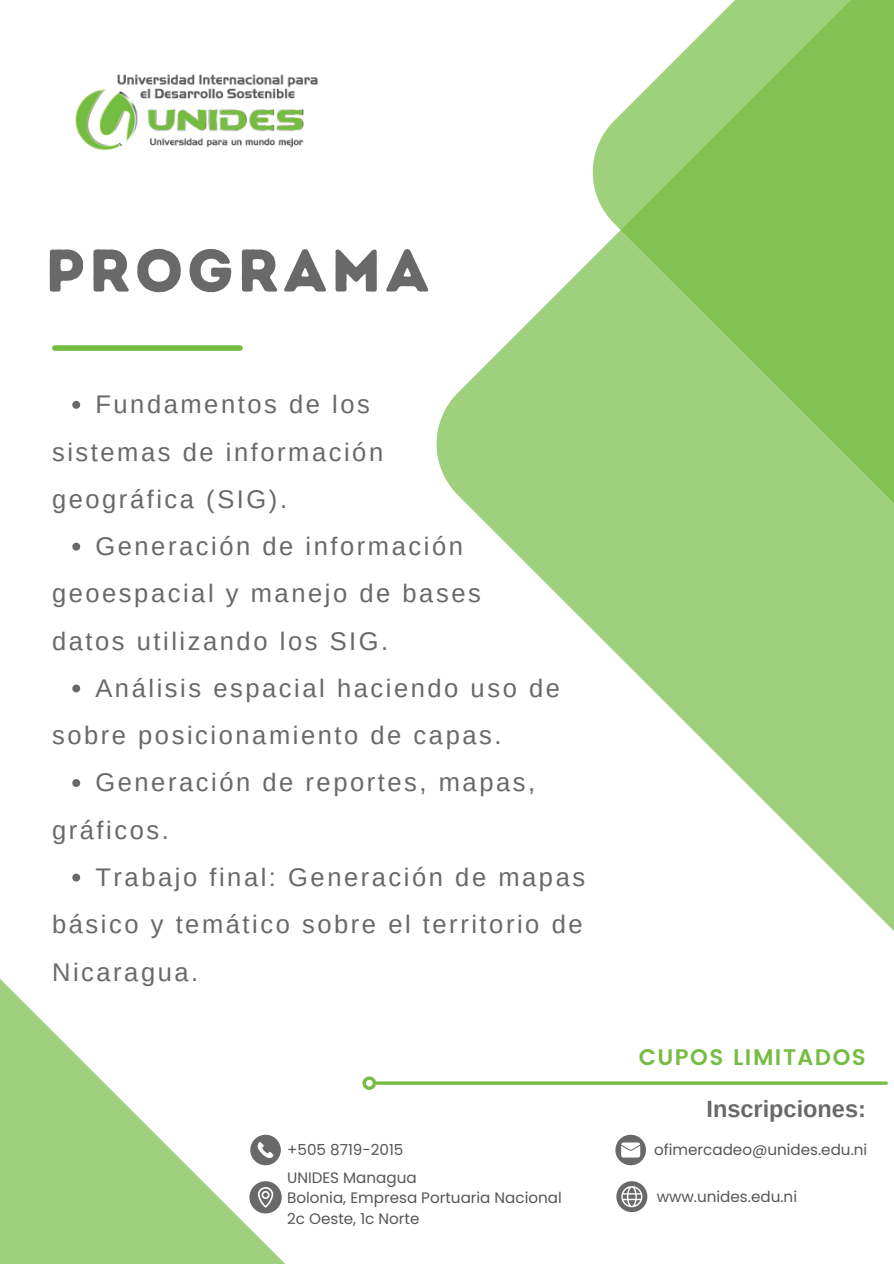
<style>
.page{position:relative;width:894px;height:1264px;background:#fff}
.page>*{position:absolute;margin:0;border:0;box-sizing:border-box;transform-origin:0 0}
.t1{font:60px "Intro Rust Base";letter-spacing:.07em;color:#696969}
.t2{font:25.5px/47.2px "Arimo";letter-spacing:.1em;color:#696969}
.t3{font:700 23.55px "Arimo";color:#696969}
.t4{font:600 22.5px "Poppins";letter-spacing:.065em;color:#76bc43}
.t5{font:15.15px "Poppins";color:#565656}
</style>
<div class="page">
<svg style="left:436px;top:259px;width:457px;height:671px"></svg>
<svg style="left:592px;top:0;width:301px;height:678px;background:#9acd74"></svg>
<svg style="left:0;top:877px;width:284px;height:386px"></svg>
<div style="left:55px;top:345px;width:185px;height:6px;background:#76bc43"></div>
<svg style="left:72px;top:401px;width:8px;height:8px"></svg>
<svg style="left:72px;top:542px;width:8px;height:8px"></svg>
<svg style="left:72px;top:684px;width:8px;height:8px"></svg>
<svg style="left:72px;top:779px;width:8px;height:8px"></svg>
<svg style="left:72px;top:873px;width:8px;height:8px"></svg>
<hr style="left:376px;top:1081px;width:510px;height:3px;background:#76bc43">
<div style="left:362px;top:1076px;width:14px;height:13px;border:3px solid #76bc43;border-radius:50%"></div>
<svg style="left:250px;top:1134px;width:30px;height:31px"></svg>
<svg style="left:615px;top:1134px;width:30px;height:31px"></svg>
<svg style="left:249px;top:1181px;width:32px;height:32px"></svg>
<svg style="left:616px;top:1181px;width:31px;height:31px"></svg>
<img style="left:75px;top:74px;width:243px;height:77px">
<h3 class="t1" style="left:45px;top:234px;width:385px">PROGRAMA</h3>
<p class="t2" style="left:95px;top:381px;width:276px">Fundamentos de los</p>
<p class="t2" style="left:52px;top:428px;width:332px">sistemas de información geográfica (SIG).</p>
<p class="t2" style="left:95px;top:522px;width:369px">Generación de información</p>
<h1 class="t2" style="left:52px;top:570px;width:430px">geoespacial y manejo de bases datos utilizando los SIG.</h1>
<p class="t2" style="left:95px;top:664px;width:466px">Análisis espacial haciendo uso de</p>
<h3 class="t2" style="left:52px;top:711px;width:451px">sobre posicionamiento de capas.</h3>
<p class="t2" style="left:95px;top:759px;width:441px">Generación de reportes, mapas,</p>
<h3 class="t2" style="left:52px;top:806px;width:118px">gráficos.</h3>
<p class="t2" style="left:95px;top:853px;width:491px">Trabajo final: Generación de mapas</p>
<h3 class="t2" style="left:52px;top:900px;width:532px">básico y temático sobre el territorio de<br>Nicaragua.</h3>
<p class="t4" style="left:638px;top:1043px;width:228px">CUPOS LIMITADOS</p>
<p class="t3" style="left:706px;top:1095px;width:161px">Inscripciones:</p>
<h3 class="t5" style="left:287px;top:1138px;width:118px">+505 8719-2015</h3>
<p class="t5" style="left:654px;top:1138px;width:215px">ofimercadeo@unides.edu.ni</p>
<p class="t5" style="left:287px;top:1166px;width:131px">UNIDES Managua</p>
<h4 class="t5" style="left:287px;top:1187px;width:276px">Bolonia, Empresa Portuaria Nacional</h4>
<p class="t5" style="left:287px;top:1208px;width:134px">2c Oeste, 1c Norte</p>
<p class="t5" style="left:656px;top:1185px;width:142px">www.unides.edu.ni</p>
</div>
